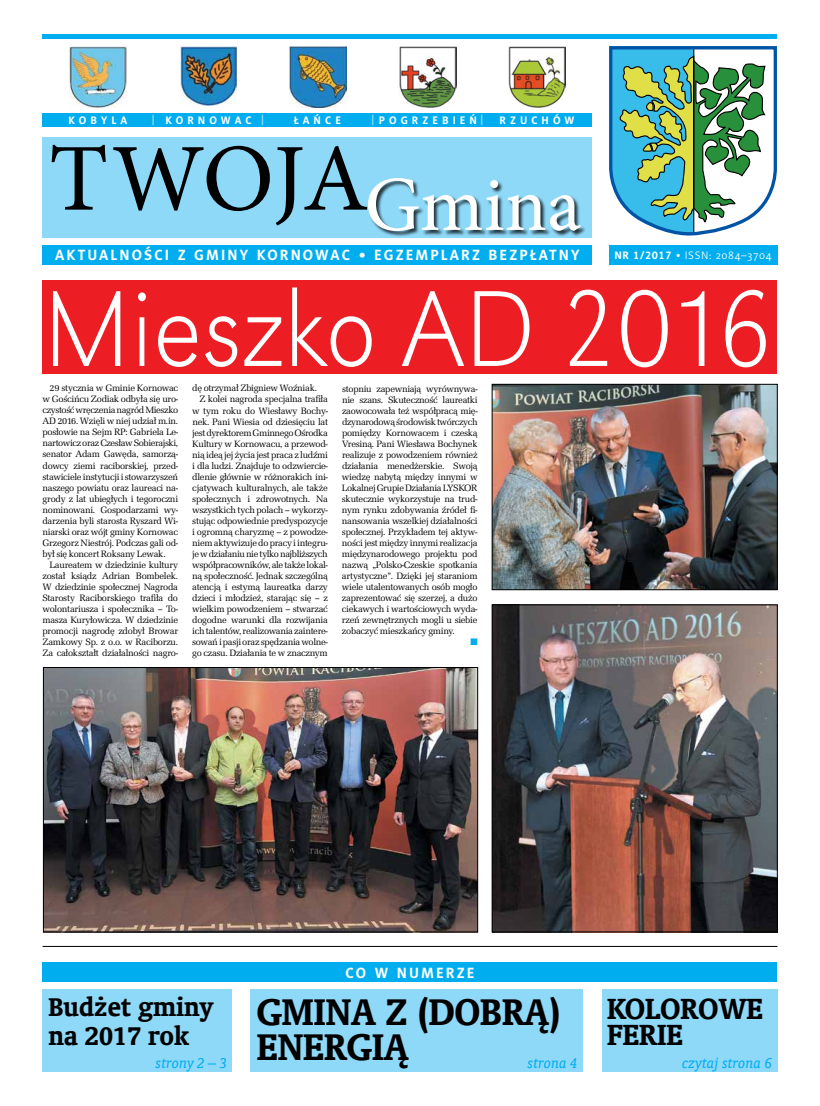
<style>
.page{position:relative;width:820px;height:1106px;background:#fff}
.page>*{position:absolute;margin:0;border:0;box-sizing:border-box;transform-origin:0 0}
.t1{font:112px "URW Grotesk TOT Ext Lig Wid";color:#fff;scale:.9 1}
.t2{font:95.9px "Minion Pro";letter-spacing:-.015em;color:#000}
.t3{font:42px/35.3px "Oranda EU Bold";color:#000}
.t4{font:33px/25.6px "Oranda EU Bold";color:#000}
.t5{font:29px/29px "Oranda EU Bold";color:#000}
.t6{font:16px "Oranda EU Italic";color:#00aeef}
.t7{font:700 15px "Naomi Sans EFN";letter-spacing:.14em;color:#fff}
.t8{font:700 11px "Naomi Sans EFN";letter-spacing:.37em;color:#fff}
.t9{font:11px "Naomi Sans EFN Light";letter-spacing:.05em;color:#fff}
.t10{font:9.5px/11px "URW Latino TOT";letter-spacing:-.03em;color:#000;text-align:justify}
.s1{color:#8ed8f8}
.s2{font-family:"Naomi Sans EFN";font-weight:700}
</style>
<div class="page">
<div style="left:43px;top:280px;width:734px;height:93px;background:#ed1d24"></div>
<div style="left:43px;top:113px;width:549px;height:14px;background:#00aeef"></div>
<div style="left:43px;top:138px;width:549px;height:100px;background:#8ed8f8"></div>
<svg style="left:609px;top:46px;width:167px;height:189px"></svg>
<hr style="left:693px;top:49px;width:1px;height:183px;background:#000">
<div style="left:608px;top:245px;width:169px;height:19px;background:#00aeef"></div>
<div style="left:43px;top:245px;width:549px;height:19px;background:#00aeef"></div>
<img style="left:69px;top:46px;width:57px;height:61px">
<img style="left:180px;top:46px;width:57px;height:60px">
<img style="left:289px;top:46px;width:57px;height:61px">
<img style="left:508px;top:46px;width:57px;height:61px">
<img style="left:399px;top:46px;width:57px;height:62px">
<div style="left:368px;top:178px;width:218px;height:59px;background:#000;opacity:.75"></div>
<div style="left:43px;top:34px;width:734px;height:5px;background:#00aeef"></div>
<div style="left:43px;top:962px;width:734px;height:20px;background:#00aeef"></div>
<div style="left:601px;top:989px;width:176px;height:82px;background:#8ed8f8"></div>
<div style="left:43px;top:989px;width:189px;height:82px;background:#8ed8f8"></div>
<div style="left:251px;top:989px;width:331px;height:82px;background:#8ed8f8"></div>
<hr style="left:43px;top:946px;width:734px;height:1px;background:#000">
<img style="left:494px;top:606px;width:281px;height:324px">
<div style="left:492px;top:604px;width:285px;height:328px;border:1px solid #000"></div>
<img style="left:494px;top:386px;width:281px;height:202px">
<div style="left:492px;top:384px;width:285px;height:206px;border:1px solid #000"></div>
<img style="left:45px;top:669px;width:430px;height:261px">
<div style="left:43px;top:667px;width:434px;height:265px;border:1px solid #000"></div>
<p class="t8" style="left:69px;top:113px;width:60px">KOBYLA</p>
<p class="t8" style="left:152px;top:113px;width:114px"><span class="s1">|</span> KORNOWAC <span class="s1">|</span></p>
<p class="t8" style="left:293px;top:113px;width:49px">ŁAŃCE</p>
<p class="t8" style="left:371px;top:113px;width:113px"><span class="s1">|</span>POGRZEBIEŃ <span class="s1">|</span></p>
<p class="t8" style="left:499px;top:113px;width:76px">RZUCHÓW</p>
<h2 class="t2" style="left:49px;top:115px;width:533px">Twoja<sub>Gmina</sub></h2>
<h3 class="t7" style="left:55px;top:245px;width:525px">AKTUALNOŚCI Z GMINY KORNOWAC • EGZEMPLARZ BEZPŁATNY</h3>
<p class="t9" style="left:614px;top:249px;width:159px"><span class="s2">NR 1/2017</span> • ISSN: 2084–3704</p>
<h1 class="t1" style="left:43px;top:264px;width:812px">Mieszko AD 2016</h1>
<p class="t10" style="left:42px;top:383px;width:137px;text-indent:7px">29 stycznia w Gminie Kornowac w Gościńcu Zodiak odbyła się uro&shy;czystośćwręczenianagródMieszko AD 2016. Wzięli w niej udział m.in. posłowie na Sejm RP: Gabriela Le&shy;nartowiczorazCzesławSobierajski, senator Adam Gawęda, samorzą&shy;dowcy ziemi raciborskiej, przed&shy;stawiciele instytucji i stowarzyszeń naszego powiatu oraz laureaci na&shy;grody z lat ubiegłych i tegoroczni nominowani. Gospodarzami wy&shy;darzenia byli starosta Ryszard Wi&shy;niarski oraz wójt gminy Kornowac Grzegorz Niestrój. Podczas gali od&shy;był się koncert Roksany Lewak.</p>
<p class="t10" style="left:42px;top:559px;width:137px;text-indent:7px">Laureatem w dziedzinie kultury został ksiądz Adrian Bombelek.<br>W dziedzinie społecznej Nagroda Starosty Raciborskiego trafiła do wolontariusza i społecznika – To&shy;masza Kuryłowicza. W dziedzinie promocji nagrodę zdobył Browar Zamkowy Sp. z o.o. w Raciborzu.<br>Za całokształt działalności nagro-</p>
<p class="t10" style="left:192px;top:383px;width:126px">dę otrzymał Zbigniew Woźniak.</p>
<p class="t10" style="left:199px;top:394px;width:130px">Z kolei nagroda specjalna trafiła</p>
<p class="t10" style="left:192px;top:405px;width:137px">w tym roku do Wiesławy Bochy-</p>
<p class="t10" style="left:192px;top:416px;width:137px">nek. Pani Wiesia od dziesięciu lat</p>
<p class="t10" style="left:192px;top:427px;width:137px">jestdyrektoremGminnegoOśrodka</p>
<p class="t10" style="left:192px;top:438px;width:137px">Kultury w Kornowacu, a przewod-</p>
<p class="t10" style="left:192px;top:449px;width:137px">nią ideą jej życia jest praca z ludźmi</p>
<p class="t10" style="left:192px;top:460px;width:137px">i dla ludzi. Znajduje to odzwiercie-</p>
<p class="t10" style="left:192px;top:471px;width:137px">dlenie głównie w różnorakich ini-</p>
<p class="t10" style="left:192px;top:482px;width:137px">cjatywach kulturalnych, ale także</p>
<p class="t10" style="left:192px;top:493px;width:137px">społecznych i zdrowotnych. Na</p>
<p class="t10" style="left:192px;top:504px;width:137px">wszystkich tych polach – wykorzy-</p>
<p class="t10" style="left:192px;top:515px;width:137px">stując odpowiednie predyspozycje</p>
<p class="t10" style="left:192px;top:526px;width:137px">i ogromną charyzmę – z powodze-</p>
<p class="t10" style="left:192px;top:537px;width:137px">niemaktywizuje dopracy iintegru-</p>
<p class="t10" style="left:192px;top:548px;width:137px">jewdziałaniunietylkonajbliższych</p>
<p class="t10" style="left:192px;top:559px;width:137px">współpracowników,aletakżelokal-</p>
<p class="t10" style="left:192px;top:570px;width:137px">ną społeczność. Jednak szczególną</p>
<p class="t10" style="left:192px;top:581px;width:137px">atencją i estymą laureatka darzy</p>
<p class="t10" style="left:192px;top:592px;width:137px">dzieci i młodzież, starając się – z</p>
<p class="t10" style="left:192px;top:603px;width:137px">wielkim powodzeniem – stwarzać</p>
<p class="t10" style="left:192px;top:614px;width:137px">dogodne warunki dla rozwijania</p>
<p class="t10" style="left:192px;top:625px;width:137px">ichtalentów,realizowania zaintere-</p>
<p class="t10" style="left:192px;top:636px;width:137px">sowańipasjiorazspędzaniawolne-</p>
<p class="t10" style="left:192px;top:647px;width:137px">go czasu. Działania te w znacznym</p>
<p class="t10" style="left:342px;top:383px;width:137px">stopniu zapewniają wyrównywa&shy;nie szans. Skuteczność laureatki zaowocowała też współpracą mię&shy;dzynarodowąśrodowisktwórczych pomiędzy Kornowacem i czeską Vresiną. Pani Wiesława Bochynek realizuje z powodzeniem również działania menedżerskie. Swoją wiedzę nabytą między innymi w LokalnejGrupieDziałaniaLYSKOR skutecznie wykorzystuje na trud&shy;nym rynku zdobywania źródeł fi&shy;nansowania wszelkiej działalności społecznej. Przykładem tej aktyw&shy;ności jest między innymi realizacja międzynarodowego projektu pod nazwą „Polsko-Czeskie spotkania artystyczne”. Dzięki jej staraniom wiele utalentowanych osób mogło zaprezentować się szerzej, a dużo ciekawych i wartościowych wyda&shy;rzeń zewnętrznych mogli u siebie zobaczyć mieszkańcy gminy.</p>
<h3 class="t7" style="left:345px;top:963px;width:130px">CO W NUMERZE</h3>
<h3 class="t5" style="left:48px;top:992px;width:167px">BUDŻET GMINY<br>NA 2017 ROK</h3>
<h3 class="t6" style="left:156px;top:1053px;width:73px">strony 2 – 3</h3>
<h3 class="t6" style="left:682px;top:1053px;width:91px">czytaj strona 6</h3>
<h3 class="t3" style="left:257px;top:993px;width:305px">GMINA Z (DOBRĄ)<br>ENERGIĄ</h3>
<h3 class="t4" style="left:607px;top:996px;width:157px">KOLOROWE<br>FERIE</h3>
<h3 class="t6" style="left:527px;top:1053px;width:51px">strona 4</h3>
</div>
